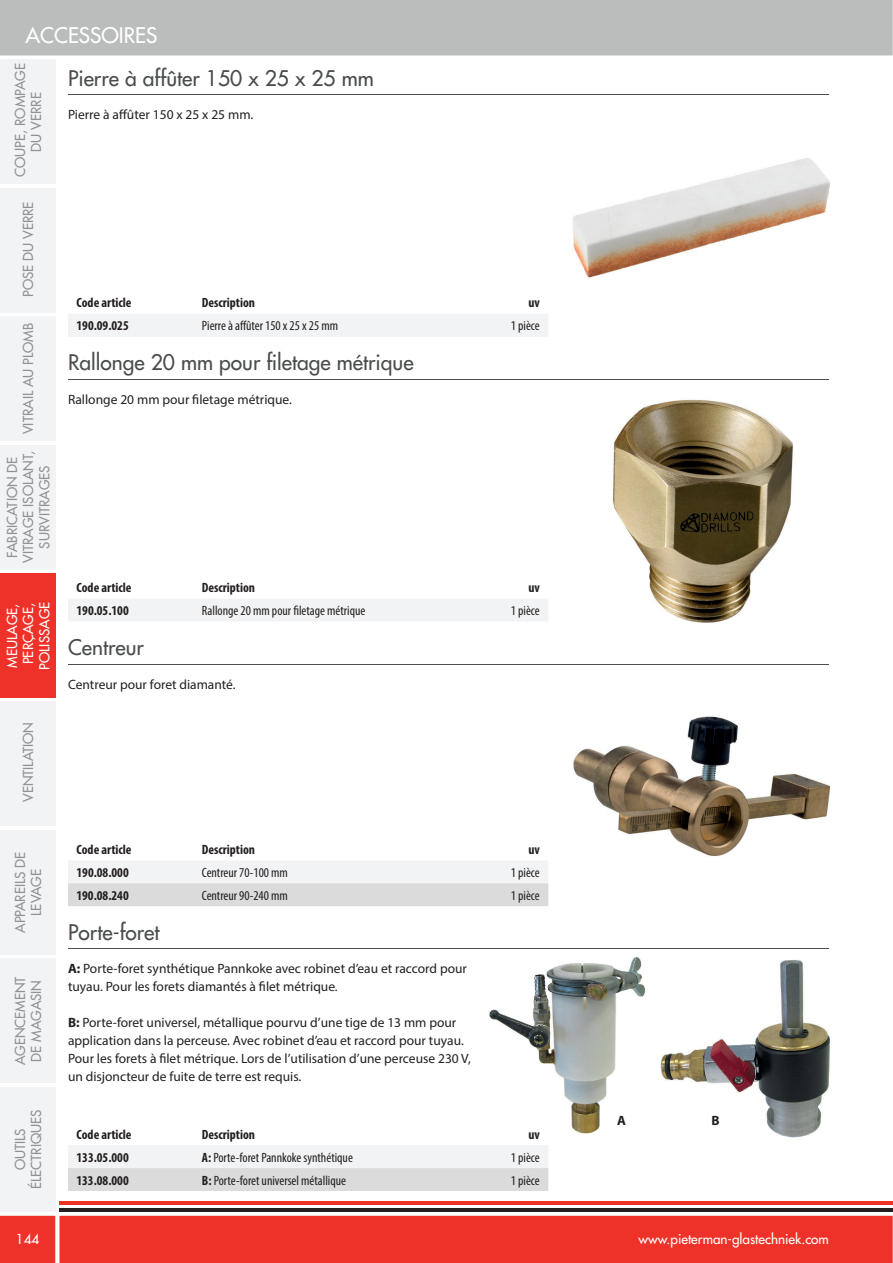
<style>
.page{position:relative;width:893px;height:1263px;background:#fff}
.page>*{position:absolute;margin:0;border:0;box-sizing:border-box;transform-origin:0 0}
.t1{font:500 21px "Futura Std";color:#4a4d4e}
.t2{font:500 21px "Futura Std";color:#fff}
.t3{font:13.5px/18px "Myriad Pro";color:#231f20}
.t4{font:condensed 13.5px "Myriad Pro";color:#231f20}
.t5{font:700 condensed 13.5px "Myriad Pro";color:#231f20}
.t6{font:500 13.5px/16.2px "Futura Std";color:#909293;text-align:center}
.t7{font:500 13.5px/16.2px "Futura Std";color:#fff;text-align:center}
.t8{font:700 13.5px "Myriad Pro";color:#231f20}
.s1{font-weight:700}
</style>
<div class="page">
<div style="left:0;top:0;width:893px;height:56px;background:#bbbdbd"></div>
<div style="left:0;top:1216px;width:893px;height:47px;background:#ee3229"></div>
<div style="left:0;top:60px;width:55px;height:124px;background:#f2f3f4"></div>
<div style="left:0;top:188px;width:55px;height:124px;background:#f2f3f4"></div>
<div style="left:0;top:317px;width:55px;height:124px;background:#f2f3f4"></div>
<div style="left:0;top:445px;width:55px;height:124px;background:#f2f3f4"></div>
<div style="left:0;top:573px;width:55px;height:125px;background:#ee3229"></div>
<div style="left:0;top:702px;width:55px;height:124px;background:#f2f3f4"></div>
<div style="left:0;top:830px;width:55px;height:124px;background:#f2f3f4"></div>
<div style="left:0;top:959px;width:55px;height:124px;background:#f2f3f4"></div>
<div style="left:0;top:1087px;width:55px;height:124px;background:#f2f3f4"></div>
<hr style="left:60px;top:1202px;width:833px;height:3px;background:#ee3229">
<hr style="left:60px;top:1208px;width:833px;height:3px;background:#231f20">
<hr style="left:68px;top:94px;width:761px;height:1px;background:#4a4d4e">
<div style="left:68px;top:314px;width:480px;height:22px;background:#f2f3f4"></div>
<img style="left:572px;top:158px;width:258px;height:120px">
<hr style="left:68px;top:379px;width:761px;height:1px;background:#4a4d4e">
<hr style="left:68px;top:664px;width:761px;height:1px;background:#4a4d4e">
<div style="left:68px;top:599px;width:480px;height:22px;background:#f2f3f4"></div>
<svg style="left:68px;top:861px;width:480px;height:45px"></svg>
<img style="left:613px;top:399px;width:180px;height:224px">
<img style="left:573px;top:716px;width:258px;height:140px">
<img style="left:489px;top:956px;width:157px;height:178px">
<hr style="left:68px;top:948px;width:761px;height:1px;background:#4a4d4e">
<svg style="left:68px;top:1146px;width:480px;height:45px"></svg>
<img style="left:660px;top:960px;width:170px;height:178px">
<h1 class="t2" style="left:26px;top:26px;width:133px">ACCESSOIRES</h1>
<p class="t6" style="left:13px;top:177px;width:115px;rotate:-90deg">COUPE, ROMPAGE<br>DU VERRE</p>
<p class="t6" style="left:21px;top:297px;width:97px;rotate:-90deg">POSE DU VERRE</p>
<p class="t6" style="left:21px;top:434px;width:113px;rotate:-90deg">VITRAIL AU PLOMB</p>
<p class="t6" style="left:5px;top:563px;width:113px;rotate:-90deg">FABRICATION DE<br>VITRAGE ISOLANT,<br>SURVITRAGES</p>
<p class="t7" style="left:5px;top:670px;width:69px;rotate:-90deg">MEULAGE,<br>PERÇAGE,<br>POLISSAGE</p>
<p class="t6" style="left:21px;top:802px;width:82px;rotate:-90deg">VENTILATION</p>
<p class="t6" style="left:13px;top:933px;width:83px;rotate:-90deg">APPAREILS DE<br>LEVAGE</p>
<p class="t6" style="left:13px;top:1065px;width:90px;text-align:left;rotate:-90deg">AGENCEMENT<br>DE MAGASIN</p>
<p class="t6" style="left:13px;top:1189px;width:81px;rotate:-90deg">OUTILS<br>ÉLECTRIQUES</p>
<p class="t7" style="left:16px;top:1232px;width:25px">144</p>
<h1 class="t1" style="left:68px;top:68px;width:307px">Pierre à affûter 150 x 25 x 25 mm</h1>
<p class="t3" style="left:68px;top:107px;width:187px">Pierre à affûter 150 x 25 x 25 mm.</p>
<p class="t5" style="left:77px;top:295px;width:57px">Code article</p>
<p class="t5" style="left:202px;top:295px;width:55px">Description</p>
<p class="t5" style="left:528px;top:295px;width:13px">uv</p>
<p class="t5" style="left:76px;top:318px;width:54px">190.09.025</p>
<p class="t4" style="left:202px;top:321px;width:138px">Pierre à affûter 150 x 25 x 25 mm</p>
<p class="t4" style="left:511px;top:321px;width:30px">1 pièce</p>
<h1 class="t1" style="left:68px;top:353px;width:347px">Rallonge 20 mm pour filetage métrique</h1>
<p class="t3" style="left:68px;top:391px;width:225px">Rallonge 20 mm pour filetage métrique.</p>
<p class="t5" style="left:77px;top:580px;width:57px">Code article</p>
<p class="t5" style="left:202px;top:580px;width:55px">Description</p>
<p class="t5" style="left:528px;top:580px;width:13px">uv</p>
<p class="t5" style="left:76px;top:603px;width:54px">190.05.100</p>
<p class="t4" style="left:202px;top:605px;width:165px">Rallonge 20 mm pour filetage métrique</p>
<p class="t4" style="left:511px;top:605px;width:30px">1 pièce</p>
<h1 class="t1" style="left:68px;top:638px;width:77px">Centreur</h1>
<p class="t3" style="left:68px;top:676px;width:169px">Centreur pour foret diamanté.</p>
<p class="t5" style="left:77px;top:842px;width:57px">Code article</p>
<p class="t5" style="left:202px;top:842px;width:55px">Description</p>
<p class="t5" style="left:528px;top:842px;width:13px">uv</p>
<p class="t5" style="left:76px;top:864px;width:54px">190.08.000</p>
<p class="t4" style="left:202px;top:867px;width:87px">Centreur 70-100 mm</p>
<p class="t4" style="left:511px;top:867px;width:30px">1 pièce</p>
<p class="t5" style="left:76px;top:887px;width:54px">190.08.240</p>
<p class="t4" style="left:202px;top:890px;width:87px">Centreur 90-240 mm</p>
<p class="t4" style="left:511px;top:890px;width:30px">1 pièce</p>
<h1 class="t1" style="left:68px;top:922px;width:93px">Porte-foret</h1>
<p class="t3" style="left:68px;top:961px;width:400px"><span class="s1">A:</span> Porte-foret synthétique Pannkoke avec robinet d’eau et raccord pour tuyau. Pour les forets diamantés à filet métrique.</p>
<p class="t3" style="left:68px;top:1015px;width:404px"><span class="s1">B:</span> Porte-foret universel, métallique pourvu d’une tige de 13 mm pour application dans la perceuse. Avec robinet d’eau et raccord pour tuyau.<br>Pour les forets à filet métrique. Lors de l’utilisation d’une perceuse 230 V, un disjoncteur de fuite de terre est requis.</p>
<p class="t5" style="left:77px;top:1126px;width:57px">Code article</p>
<p class="t5" style="left:202px;top:1126px;width:55px">Description</p>
<p class="t5" style="left:528px;top:1126px;width:13px">uv</p>
<p class="t5" style="left:76px;top:1149px;width:54px">133.05.000</p>
<p class="t4" style="left:202px;top:1152px;width:152px"><span class="s1">A:</span> Porte-foret Pannkoke synthétique</p>
<p class="t4" style="left:511px;top:1152px;width:30px">1 pièce</p>
<p class="t5" style="left:76px;top:1172px;width:54px">133.08.000</p>
<p class="t4" style="left:202px;top:1175px;width:146px"><span class="s1">B:</span> Porte-foret universel métallique</p>
<p class="t4" style="left:511px;top:1175px;width:30px">1 pièce</p>
<p class="t8" style="left:617px;top:1113px;width:10px">A</p>
<p class="t8" style="left:711px;top:1113px;width:10px">B</p>
<p class="t7" style="left:638px;top:1232px;width:192px">www.pieterman-glastechniek.com</p>
</div>
